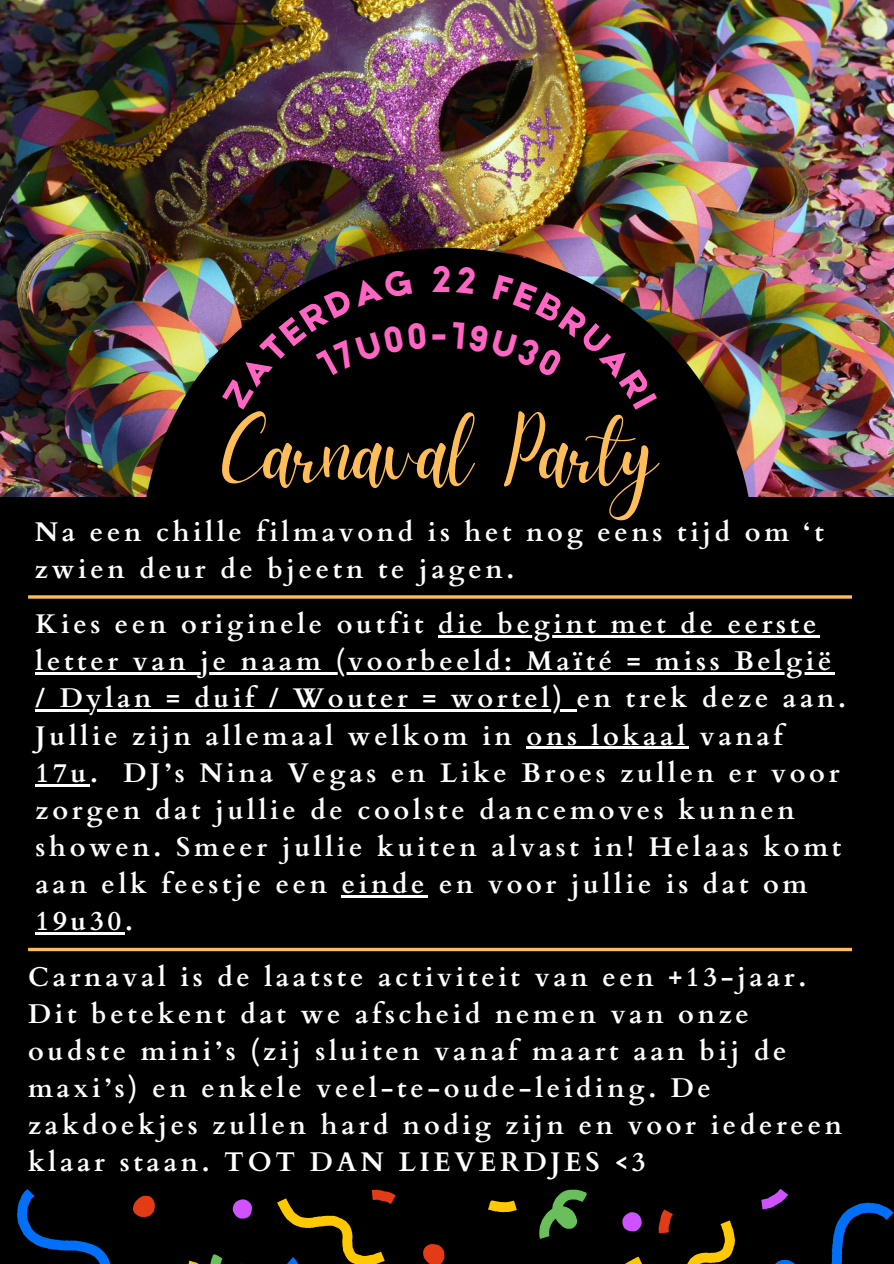
<style>
.page{position:relative;width:894px;height:1264px;background:#fff}
.page>*{position:absolute;margin:0;border:0;box-sizing:border-box;transform-origin:0 0}
.t1{font:90px "Daydream";color:#ffbd59}
.t2{font:37.5px "Etna";color:#ff66c4}
.t3{font:700 27px/37.2px "Cardo";letter-spacing:.135em;color:#fff}
</style>
<div class="page">
<img style="left:0;top:0;width:893px;height:497px">
<div style="left:141px;top:248px;width:612px;height:612px;background:#000;border-radius:50%"></div>
<div style="left:0;top:497px;width:893px;height:766px;background:#000"></div>
<hr style="left:28px;top:595px;width:823px;height:3px;background:#ffbd59">
<hr style="left:438px;top:635px;width:381px;height:2px;background:#fff">
<hr style="left:36px;top:672px;width:799px;height:2px;background:#fff">
<hr style="left:36px;top:709px;width:540px;height:3px;background:#fff">
<hr style="left:526px;top:746px;width:162px;height:3px;background:#fff">
<hr style="left:36px;top:784px;width:54px;height:2px;background:#fff">
<hr style="left:341px;top:895px;width:87px;height:2px;background:#fff">
<hr style="left:36px;top:932px;width:89px;height:2px;background:#fff">
<svg style="left:658px;top:1189px;width:235px;height:74px"></svg>
<svg style="left:423px;top:1189px;width:219px;height:74px"></svg>
<svg style="left:210px;top:1189px;width:186px;height:74px"></svg>
<svg style="left:17px;top:1189px;width:180px;height:74px"></svg>
<svg style="left:28px;top:947px;width:823px;height:4px;background:#ca9646"></svg>
<img style="left:222px;top:269px;width:114px;height:78px">
<img style="left:551px;top:266px;width:106px;height:65px">
<p class="t2" style="left:431px;top:253px;width:21px">2</p>
<h2 class="t2" style="left:431px;top:309px;width:17px">-</h2>
<p class="t1" style="left:222px;top:400px;width:437px">Carnaval Party</p>
<p class="t3" style="left:35px;top:513px;width:790px">Na een chille filmavond is het nog eens tijd om ‘t zwien deur de bjeetn te jagen.</p>
<p class="t3" style="left:36px;top:606px;width:811px">Kies een originele outfit die begint met de eerste letter van je naam (voorbeeld: Maïté = miss België / Dylan = duif / Wouter = wortel) en trek deze aan.<br>Jullie zijn allemaal welkom in ons lokaal vanaf 17u. DJ’s Nina Vegas en Like Broes zullen er voor zorgen dat jullie de coolste dancemoves kunnen showen. Smeer jullie kuiten alvast in! Helaas komt aan elk feestje een einde en voor jullie is dat om 19u30.</p>
<p class="t3" style="left:28px;top:958px;width:815px">Carnaval is de laatste activiteit van een +13-jaar.<br>Dit betekent dat we afscheid nemen van onze oudste mini’s (zij sluiten vanaf maart aan bij de maxi’s) en enkele veel-te-oude-leiding. De zakdoekjes zullen hard nodig zijn en voor iedereen klaar staan. TOT DAN LIEVERDJES &lt;3</p>
</div>
